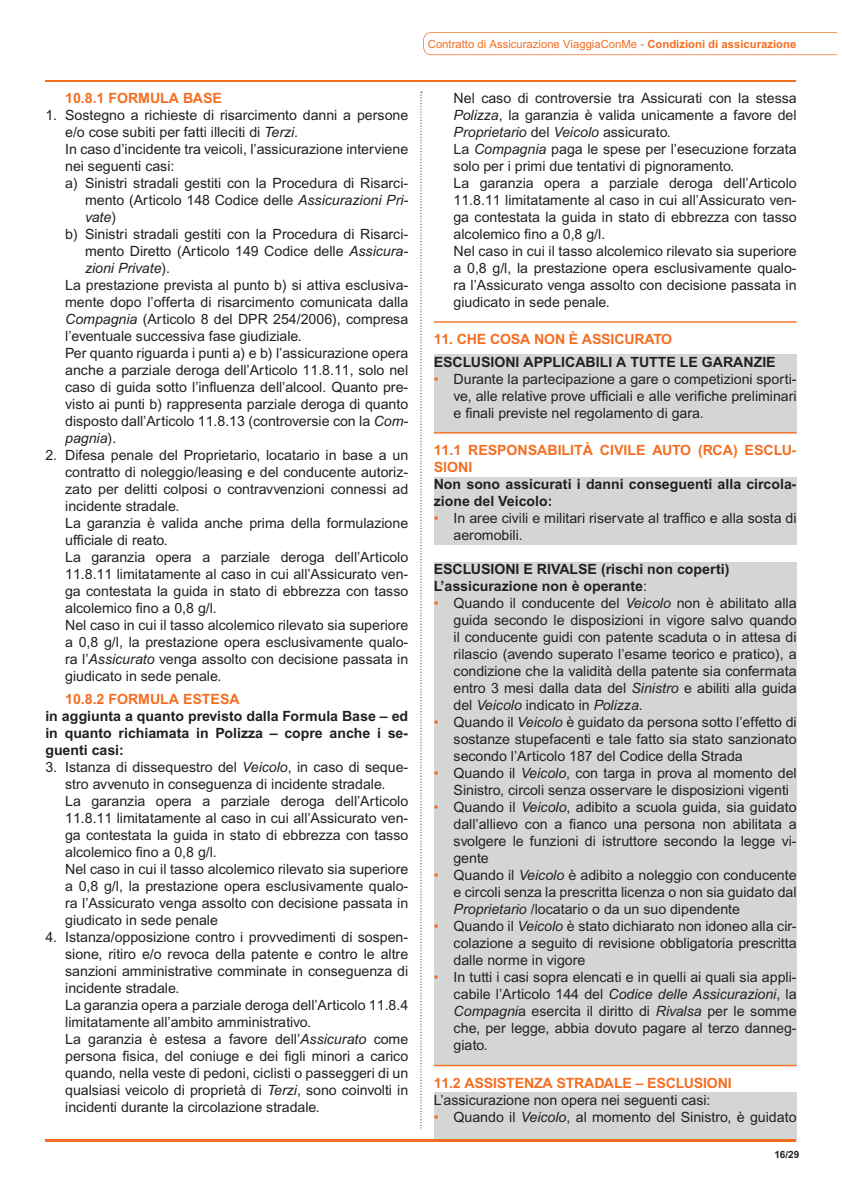
<style>
.page{position:relative;width:842px;height:1191px;background:#fff}
.page>*{position:absolute;margin:0;border:0;box-sizing:border-box;transform-origin:0 0}
.t1{font:14.2px/17px "Arial";color:#231f20;text-align:justify}
.t2{font:700 14.2px/17px "Arial";color:#231f20}
.t3{font:700 14.2px/17.4px "Arial";color:#f36e21}
.t4{font:italic 14.2px "Arial";color:#231f20}
.t5{font:11.4px "Arial";color:#f36e21}
.t6{font:700 10px "Arial";color:#231f20}
.t7{font:700 9.8px "Arial";color:#231f20}
.s1{font-style:italic}
.s2{font-style:normal}
.s3{font-weight:700}
.s4{color:#f36e21}
.s5{font-weight:400}
</style>
<div class="page">
<div style="left:434px;top:1091px;width:363px;height:49px;background:#d4d6d5"></div>
<div style="left:434px;top:477px;width:363px;height:67px;background:#d4d6d5"></div>
<div style="left:434px;top:562px;width:363px;height:503px;background:#d4d6d5"></div>
<div style="left:434px;top:354px;width:363px;height:79px;background:#d4d6d5"></div>
<svg style="left:420px;top:92px;width:2px;height:1036px"></svg>
<hr style="left:46px;top:1138px;width:750px;height:3px;background:#f36e21">
<svg style="left:423px;top:32px;width:413px;height:23px"></svg>
<hr style="left:46px;top:80px;width:750px;height:2px;background:#f36e21">
<hr style="left:434px;top:321px;width:363px;height:2px;background:#f36e21">
<hr style="left:434px;top:432px;width:363px;height:1px;background:#f36e21">
<hr style="left:434px;top:1064px;width:363px;height:2px;background:#f36e21">
<p class="t3" style="left:65px;top:89px;width:158px">10.8.1 FORMULA BASE</p>
<p class="t1" style="left:45px;top:106px;width:364px">1. Sostegno a richieste di risarcimento danni a persone</p>
<p class="t1" style="left:65px;top:123px;width:234px">e/o cose subiti per fatti illeciti di <span class="s1">Terzi</span>.</p>
<p class="t1" style="left:65px;top:140px;width:344px">In caso d’incidente tra veicoli, l’assicurazione interviene</p>
<p class="t1" style="left:65px;top:157px;width:111px">nei seguenti casi:</p>
<p class="t1" style="left:65px;top:174px;width:344px">a) Sinistri stradali gestiti con la Procedura di Risarci-</p>
<p class="t1" style="left:85px;top:191px;width:325px">mento (Articolo 148 Codice delle <span class="s1">Assicurazioni Pri-</span></p>
<p class="t4" style="left:85px;top:208px;width:33px">vate<span class="s2">)</span></p>
<p class="t1" style="left:65px;top:225px;width:344px">b) Sinistri stradali gestiti con la Procedura di Risarci-</p>
<p class="t1" style="left:85px;top:242px;width:325px">mento Diretto (Articolo 149 Codice delle <span class="s1">Assicura-</span></p>
<p class="t4" style="left:85px;top:259px;width:87px">zioni Private<span class="s2">).</span></p>
<p class="t1" style="left:65px;top:276px;width:345px">La prestazione prevista al punto b) si attiva esclusiva-</p>
<p class="t1" style="left:65px;top:293px;width:345px">mente dopo l’offerta di risarcimento comunicata dalla</p>
<p class="t1" style="left:65px;top:310px;width:344px"><span class="s1">Compagnia</span> (Articolo 8 del DPR 254/2006), compresa</p>
<p class="t1" style="left:65px;top:327px;width:238px">l’eventuale successiva fase giudiziale.</p>
<p class="t1" style="left:65px;top:344px;width:344px">Per quanto riguarda i punti a) e b) l’assicurazione opera</p>
<p class="t1" style="left:65px;top:361px;width:344px">anche a parziale deroga dell’Articolo 11.8.11, solo nel</p>
<p class="t1" style="left:65px;top:378px;width:344px">caso di guida sotto l’influenza dell’alcool. Quanto pre-</p>
<p class="t1" style="left:65px;top:395px;width:345px">visto ai punti b) rappresenta parziale deroga di quanto</p>
<p class="t1" style="left:65px;top:412px;width:345px">disposto dall’Articolo 11.8.13 (controversie con la <span class="s1">Com-</span></p>
<p class="t4" style="left:65px;top:429px;width:53px">pagnia<span class="s2">).</span></p>
<p class="t1" style="left:65px;top:446px;width:345px;text-align:left;text-indent:-20px">2. Difesa penale del Proprietario, locatario in base a un contratto di noleggio/leasing e del conducente autoriz&shy;zato per delitti colposi o contravvenzioni connessi ad incidente stradale.<br>La garanzia è valida anche prima della formulazione ufficiale di reato.<br>La garanzia opera a parziale deroga dell’Articolo 11.8.11 limitatamente al caso in cui all’Assicurato ven&shy;ga contestata la guida in stato di ebbrezza con tasso alcolemico fino a 0,8 g/l.<br>Nel caso in cui il tasso alcolemico rilevato sia superiore a 0,8 g/l, la prestazione opera esclusivamente qualo&shy;ra l’<span class="s1">Assicurato</span> venga assolto con decisione passata in giudicato in sede penale.</p>
<p class="t3" style="left:65px;top:690px;width:176px">10.8.2 FORMULA ESTESA</p>
<p class="t2" style="left:45px;top:707px;width:364px;text-align:justify">in aggiunta a quanto previsto dalla Formula Base – ed in quanto richiamata in Polizza – copre anche i se&shy;guenti casi:</p>
<p class="t1" style="left:65px;top:758px;width:345px;text-align:left;text-indent:-20px">3. Istanza di dissequestro del <span class="s1">Veicolo</span>, in caso di seque&shy;stro avvenuto in conseguenza di incidente stradale.<br>La garanzia opera a parziale deroga dell’Articolo 11.8.11 limitatamente al caso in cui all’Assicurato ven&shy;ga contestata la guida in stato di ebbrezza con tasso alcolemico fino a 0,8 g/l.<br>Nel caso in cui il tasso alcolemico rilevato sia superiore a 0,8 g/l, la prestazione opera esclusivamente qualo&shy;ra l’Assicurato venga assolto con decisione passata in giudicato in sede penale</p>
<p class="t1" style="left:65px;top:928px;width:345px;text-align:left;text-indent:-20px">4. Istanza/opposizione contro i provvedimenti di sospen&shy;sione, ritiro e/o revoca della patente e contro le altre sanzioni amministrative comminate in conseguenza di incidente stradale.<br>La garanzia opera a parziale deroga dell’Articolo 11.8.4 limitatamente all’ambito amministrativo.<br>La garanzia è estesa a favore dell’<span class="s1">Assicurato</span> come persona fisica, del coniuge e dei figli minori a carico quando, nella veste di pedoni, ciclisti o passeggeri di un qualsiasi veicolo di proprietà di <span class="s1">Terzi</span>, sono coinvolti in incidenti durante la circolazione stradale.</p>
<p class="t5" style="left:428px;top:36px;width:370px">Contratto di Assicurazione ViaggiaConMe - <span class="s3">Condizioni di assicurazione</span></p>
<p class="t1" style="left:454px;top:89px;width:345px;text-align:left">Nel caso di controversie tra Assicurati con la stessa <span class="s1">Polizza</span>, la garanzia è valida unicamente a favore del <span class="s1">Proprietario</span> del <span class="s1">Veicolo</span> assicurato.<br>La <span class="s1">Compagnia</span> paga le spese per l’esecuzione forzata solo per i primi due tentativi di pignoramento.<br>La garanzia opera a parziale deroga dell’Articolo 11.8.11 limitatamente al caso in cui all’Assicurato ven&shy;ga contestata la guida in stato di ebbrezza con tasso alcolemico fino a 0,8 g/l.<br>Nel caso in cui il tasso alcolemico rilevato sia superiore a 0,8 g/l, la prestazione opera esclusivamente qualo&shy;ra l’Assicurato venga assolto con decisione passata in giudicato in sede penale.</p>
<p class="t3" style="left:434px;top:330px;width:240px">11. CHE COSA NON È ASSICURATO</p>
<p class="t2" style="left:434px;top:353px;width:343px">ESCLUSIONI APPLICABILI A TUTTE LE GARANZIE</p>
<p class="t1" style="left:454px;top:370px;width:344px;text-indent:-20px"><span class="s4">•</span> Durante la partecipazione a gare o competizioni sporti&shy;ve, alle relative prove ufficiali e alle verifiche preliminari e finali previste nel regolamento di gara.</p>
<p class="t3" style="left:434px;top:441px;width:364px">11.1 RESPONSABILITÀ CIVILE AUTO (RCA) ESCLU-<br>SIONI</p>
<p class="t2" style="left:434px;top:475px;width:364px">Non sono assicurati i danni conseguenti alla circola&shy;zione del Veicolo:</p>
<p class="t1" style="left:454px;top:509px;width:345px;text-indent:-20px"><span class="s4">•</span> In aree civili e militari riservate al traffico e alla sosta di aeromobili.</p>
<p class="t2" style="left:434px;top:560px;width:297px">ESCLUSIONI E RIVALSE (rischi non coperti)<br>L’assicurazione non è operante<span class="s5">:</span></p>
<p class="t1" style="left:454px;top:594px;width:345px;text-indent:-20px"><span class="s4">•</span> Quando il conducente del <span class="s1">Veicolo</span> non è abilitato alla guida secondo le disposizioni in vigore salvo quando il conducente guidi con patente scaduta o in attesa di rilascio (avendo superato l’esame teorico e pratico), a condizione che la validità della patente sia confermata entro 3 mesi dalla data del <span class="s1">Sinistro</span> e abiliti alla guida del <span class="s1">Veicolo</span> indicato in <span class="s1">Polizza</span>.</p>
<p class="t1" style="left:454px;top:713px;width:345px;text-indent:-20px"><span class="s4">•</span> Quando il <span class="s1">Veicolo</span> è guidato da persona sotto l’effetto di sostanze stupefacenti e tale fatto sia stato sanzionato secondo l’Articolo 187 del Codice della Strada</p>
<p class="t1" style="left:454px;top:764px;width:345px;text-indent:-20px"><span class="s4">•</span> Quando il <span class="s1">Veicolo</span>, con targa in prova al momento del<br>Sinistro, circoli senza osservare le disposizioni vigenti</p>
<p class="t1" style="left:454px;top:798px;width:344px;text-indent:-20px"><span class="s4">•</span> Quando il <span class="s1">Veicolo</span>, adibito a scuola guida, sia guidato dall’allievo con a fianco una persona non abilitata a svolgere le funzioni di istruttore secondo la legge vi&shy;gente</p>
<p class="t1" style="left:454px;top:866px;width:345px;text-indent:-20px"><span class="s4">•</span> Quando il <span class="s1">Veicolo</span> è adibito a noleggio con conducente e circoli senza la prescritta licenza o non sia guidato dal <span class="s1">Proprietario</span> /locatario o da un suo dipendente</p>
<p class="t1" style="left:454px;top:917px;width:344px;text-indent:-20px"><span class="s4">•</span> Quando il <span class="s1">Veicolo</span> è stato dichiarato non idoneo alla cir&shy;colazione a seguito di revisione obbligatoria prescritta dalle norme in vigore</p>
<p class="t1" style="left:454px;top:968px;width:344px;text-indent:-20px"><span class="s4">•</span> In tutti i casi sopra elencati e in quelli ai quali sia appli&shy;cabile l’Articolo 144 del <span class="s1">Codice delle Assicurazioni</span>, la <span class="s1">Compagni</span>a esercita il diritto di <span class="s1">Rivalsa</span> per le somme che, per legge, abbia dovuto pagare al terzo danneg&shy;giato.</p>
<p class="t3" style="left:434px;top:1073px;width:299px">11.2 ASSISTENZA STRADALE – ESCLUSIONI</p>
<p class="t1" style="left:434px;top:1091px;width:278px">L’assicurazione non opera nei seguenti casi:</p>
<p class="t1" style="left:434px;top:1108px;width:364px"><span class="s4">•</span> Quando il <span class="s1">Veicolo</span>, al momento del Sinistro, è guidato</p>
<p class="t6" style="left:774px;top:1149px;width:27px">16/29</p>
<p class="t7" style="left:772px;top:1148px;width:26px">16/28</p>
</div>
